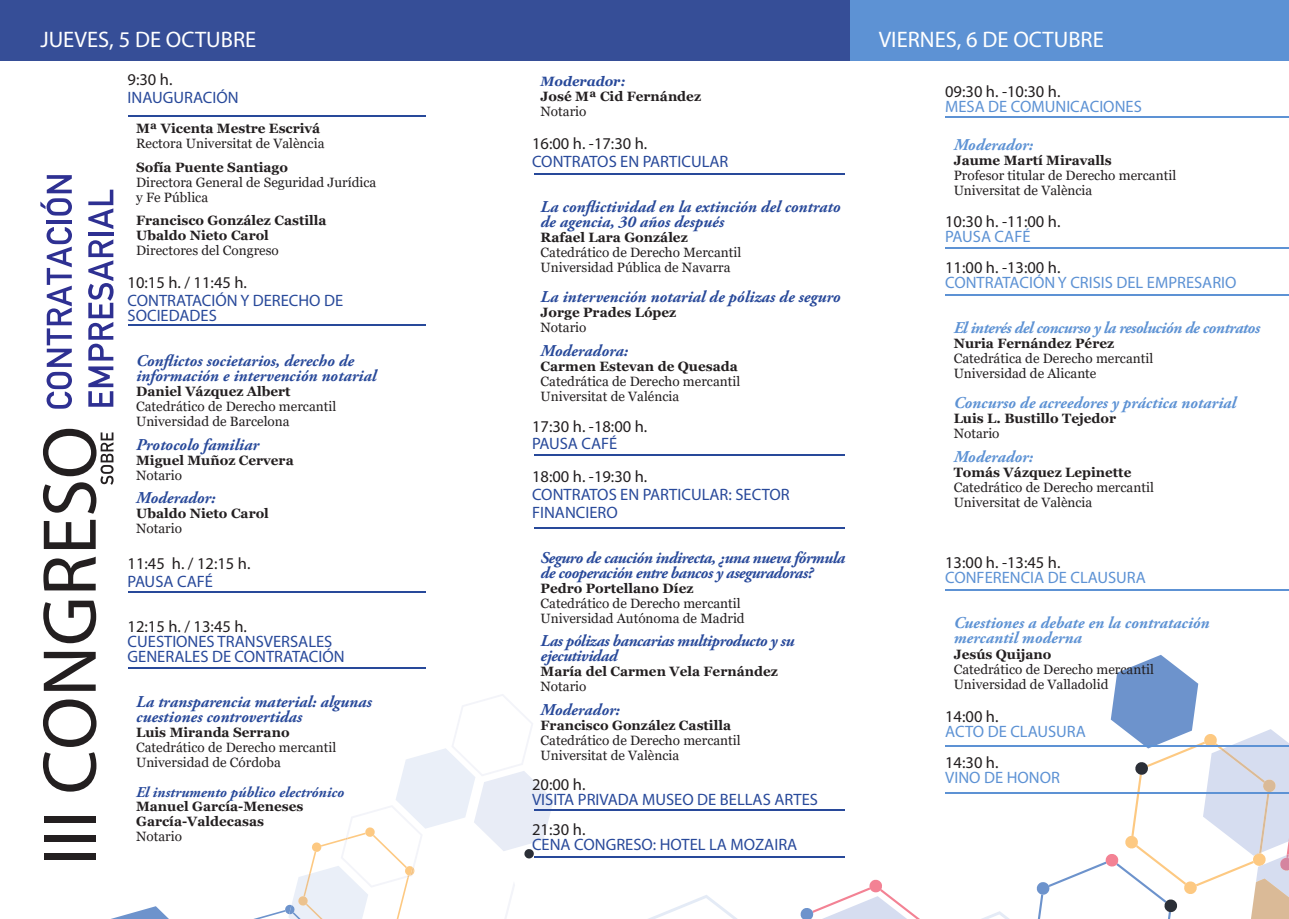
<style>
.page{position:relative;width:1289px;height:919px;background:#fff}
.page>*{position:absolute;margin:0;border:0;box-sizing:border-box;transform-origin:0 0}
.t1{font:76.95px "Myriad Pro";color:#231f20}
.t2{font:22.5px "Myriad Pro";color:#fff}
.t3{font:italic 700 16.5px/15px "Adobe Garamond Pro";color:#28499a}
.t4{font:16.5px/15px "Myriad Pro";color:#28499a}
.t5{font:16.5px "Myriad Pro";color:#231f20}
.t6{font:italic 700 16.5px/15px "Adobe Garamond Pro";letter-spacing:-.03em;color:#28499a}
.t7{font:16.5px "Myriad Pro";color:#5d92d4}
.t8{font:italic 700 16.5px/15px "Adobe Garamond Pro";color:#5d92d4}
.t9{font:italic 700 16.5px "Adobe Garamond Pro";letter-spacing:-.03em;color:#5d92d4}
.t10{font:italic 700 15px "Adobe Garamond Pro";color:#28499a}
.t11{font:13.5px/15px "Georgia";color:#231f20}
.t12{font:700 13.5px/15px "Georgia";color:#231f20}
.t13{font:italic 700 13.5px "Georgia";color:#28499a}
</style>
<div class="page">
<svg style="left:100px;top:432px;width:14px;height:53px"></svg>
<svg style="left:47px;top:227px;width:25px;height:181px"></svg>
<hr style="left:47px;top:220px;width:25px;height:4px;background:#2e3092">
<svg style="left:40px;top:175px;width:32px;height:40px"></svg>
<svg style="left:88px;top:366px;width:25px;height:40px"></svg>
<svg style="left:88px;top:239px;width:26px;height:121px"></svg>
<hr style="left:88px;top:232px;width:25px;height:4px;background:#2e3092">
<svg style="left:88px;top:190px;width:25px;height:39px"></svg>
<div style="left:0;top:0;width:1288px;height:60px;background:#364e97"></div>
<div style="left:850px;top:0;width:438px;height:60px;background:#5d92d4"></div>
<svg style="left:651px;top:895px;width:85px;height:23px"></svg>
<svg style="left:796px;top:655px;width:493px;height:263px"></svg>
<svg style="left:114px;top:906px;width:54px;height:12px"></svg>
<svg style="left:257px;top:694px;width:296px;height:224px"></svg>
<hr style="left:128px;top:115px;width:297px;height:2px;background:#28499a">
<hr style="left:128px;top:324px;width:297px;height:2px;background:#28499a">
<hr style="left:128px;top:591px;width:297px;height:2px;background:#28499a">
<hr style="left:128px;top:667px;width:297px;height:2px;background:#28499a">
<hr style="left:945px;top:116px;width:343px;height:1px;background:#5d92d4">
<hr style="left:945px;top:247px;width:343px;height:1px;background:#5d92d4">
<hr style="left:945px;top:294px;width:343px;height:2px;background:#5d92d4">
<hr style="left:945px;top:589px;width:343px;height:2px;background:#5d92d4">
<hr style="left:945px;top:745px;width:343px;height:2px;background:#5d92d4">
<hr style="left:945px;top:792px;width:343px;height:2px;background:#5d92d4">
<hr style="left:534px;top:173px;width:310px;height:2px;background:#28499a">
<hr style="left:534px;top:527px;width:310px;height:2px;background:#28499a">
<hr style="left:534px;top:454px;width:310px;height:1px;background:#28499a">
<hr style="left:534px;top:809px;width:310px;height:2px;background:#28499a">
<hr style="left:534px;top:855px;width:310px;height:2px;background:#28499a">
<h2 class="t2" style="left:40px;top:26px;width:217px">JUEVES, 5 DE OCTUBRE</h2>
<h2 class="t2" style="left:878px;top:26px;width:226px">VIERNES, 6 DE OCTUBRE</h2>
<h1 class="t1" style="left:22px;top:865px;width:441px;rotate:-90deg">III CONGRESO</h1>
<p class="t5" style="left:128px;top:69px;width:46px">9:30 h.</p>
<p class="t4" style="left:128px;top:90px;width:112px">INAUGURACIÓN</p>
<p class="t12" style="left:136px;top:121px;width:186px">Mª Vicenta Mestre Escrivá</p>
<p class="t11" style="left:136px;top:136px;width:190px">Rectora Universitat de València</p>
<p class="t12" style="left:136px;top:159px;width:153px">Sofía Puente Santiago</p>
<p class="t11" style="left:136px;top:175px;width:242px">Directora General de Seguridad Jurídica y Fe Pública</p>
<p class="t12" style="left:136px;top:213px;width:192px">Francisco González Castilla<br>Ubaldo Nieto Carol</p>
<p class="t11" style="left:136px;top:243px;width:144px">Directores del Congreso</p>
<p class="t5" style="left:128px;top:272px;width:121px">10:15 h. / 11:45 h.</p>
<p class="t4" style="left:128px;top:293px;width:217px">CONTRATACIÓN Y DERECHO DE<br>SOCIEDADES</p>
<p class="t3" style="left:136px;top:354px;width:241px">Conflictos societarios, derecho de información e intervención notarial</p>
<p class="t12" style="left:136px;top:384px;width:156px">Daniel Vázquez Albert</p>
<p class="t11" style="left:136px;top:399px;width:202px">Catedrático de Derecho mercantil<br>Universidad de Barcelona</p>
<p class="t3" style="left:136px;top:437px;width:124px">Protocolo familiar</p>
<p class="t12" style="left:136px;top:452px;width:159px">Miguel Muñoz Cervera</p>
<p class="t11" style="left:136px;top:468px;width:47px">Notario</p>
<p class="t3" style="left:136px;top:491px;width:81px">Moderador:</p>
<p class="t12" style="left:136px;top:506px;width:134px">Ubaldo Nieto Carol</p>
<p class="t11" style="left:136px;top:521px;width:47px">Notario</p>
<p class="t5" style="left:128px;top:553px;width:124px">11:45 h. / 12:15 h.</p>
<p class="t4" style="left:128px;top:574px;width:87px">PAUSA CAFÉ</p>
<p class="t5" style="left:128px;top:616px;width:121px">12:15 h. / 13:45 h.</p>
<p class="t4" style="left:128px;top:634px;width:218px">CUESTIONES TRANSVERSALES<br>GENERALES DE CONTRATACIÓN</p>
<p class="t3" style="left:136px;top:695px;width:237px">La transparencia material: algunas cuestiones controvertidas</p>
<p class="t12" style="left:136px;top:725px;width:155px">Luis Miranda Serrano</p>
<p class="t11" style="left:136px;top:740px;width:202px">Catedrático de Derecho mercantil<br>Universidad de Córdoba</p>
<p class="t10" style="left:136px;top:784px;width:209px">El instrumento público electrónico</p>
<p class="t12" style="left:136px;top:798px;width:169px">Manuel García-Meneses<br>García-Valdecasas</p>
<p class="t11" style="left:136px;top:829px;width:47px">Notario</p>
<p class="t13" style="left:540px;top:72px;width:86px">Moderador:</p>
<p class="t12" style="left:540px;top:89px;width:162px">José Mª Cid Fernández</p>
<p class="t11" style="left:540px;top:104px;width:47px">Notario</p>
<p class="t5" style="left:532px;top:133px;width:117px">16:00 h. -17:30 h.</p>
<p class="t4" style="left:532px;top:154px;width:198px">CONTRATOS EN PARTICULAR</p>
<p class="t3" style="left:540px;top:200px;width:301px">La conflictividad en la extinción del contrato de agencia, 30 años después</p>
<p class="t12" style="left:540px;top:230px;width:149px">Rafael Lara González</p>
<p class="t11" style="left:540px;top:245px;width:202px">Catedrático de Derecho Mercantil<br>Universidad Pública de Navarra</p>
<p class="t3" style="left:540px;top:290px;width:301px">La intervención notarial de pólizas de seguro</p>
<p class="t12" style="left:540px;top:305px;width:137px">Jorge Prades López</p>
<p class="t11" style="left:540px;top:320px;width:47px">Notario</p>
<p class="t3" style="left:540px;top:343px;width:89px">Moderadora:</p>
<p class="t12" style="left:540px;top:358px;width:199px">Carmen Estevan de Quesada</p>
<p class="t11" style="left:540px;top:374px;width:201px">Catedrática de Derecho mercantil<br>Universitat de Valéncia</p>
<p class="t5" style="left:532px;top:416px;width:117px">17:30 h. -18:00 h.</p>
<p class="t4" style="left:532px;top:435px;width:87px">PAUSA CAFÉ</p>
<p class="t5" style="left:532px;top:466px;width:117px">18:00 h. -19:30 h.</p>
<p class="t4" style="left:532px;top:485px;width:259px;line-height:18px">CONTRATOS EN PARTICULAR: SECTOR<br>FINANCIERO</p>
<p class="t6" style="left:540px;top:550px;width:306px">Seguro de caución indirecta, ¿una nueva fórmula de cooperación entre bancos y aseguradoras?</p>
<p class="t12" style="left:540px;top:580px;width:154px">Pedro Portellano Díez</p>
<p class="t11" style="left:540px;top:596px;width:206px">Catedrático de Derecho mercantil<br>Universidad Autónoma de Madrid</p>
<p class="t6" style="left:540px;top:634px;width:255px">Las pólizas bancarias multiproducto y su ejecutividad</p>
<p class="t12" style="left:540px;top:664px;width:239px">María del Carmen Vela Fernández</p>
<p class="t11" style="left:540px;top:679px;width:47px">Notario</p>
<p class="t3" style="left:540px;top:702px;width:81px">Moderador:</p>
<p class="t12" style="left:540px;top:717px;width:192px">Francisco González Castilla</p>
<p class="t11" style="left:540px;top:733px;width:202px">Catedrático de Derecho mercantil<br>Universitat de València</p>
<p class="t5" style="left:532px;top:774px;width:55px">20:00 h.</p>
<p class="t4" style="left:532px;top:791px;width:287px">VISITA PRIVADA MUSEO DE BELLAS ARTES</p>
<p class="t5" style="left:532px;top:819px;width:55px">21:30 h.</p>
<p class="t4" style="left:532px;top:836px;width:267px">CENA CONGRESO: HOTEL LA MOZAIRA</p>
<p class="t5" style="left:945px;top:81px;width:117px">09:30 h. -10:30 h.</p>
<p class="t7" style="left:945px;top:96px;width:198px">MESA DE COMUNICACIONES</p>
<p class="t8" style="left:953px;top:138px;width:81px">Moderador:</p>
<p class="t12" style="left:953px;top:153px;width:160px">Jaume Martí Miravalls</p>
<p class="t11" style="left:953px;top:168px;width:224px">Profesor titular de Derecho mercantil<br>Universitat de València</p>
<p class="t5" style="left:945px;top:211px;width:117px">10:30 h. -11:00 h.</p>
<p class="t7" style="left:945px;top:226px;width:87px">PAUSA CAFÉ</p>
<p class="t5" style="left:945px;top:257px;width:117px">11:00 h. -13:00 h.</p>
<p class="t7" style="left:945px;top:272px;width:293px">CONTRATACIÓN Y CRISIS DEL EMPRESARIO</p>
<p class="t9" style="left:953px;top:318px;width:308px">El interés del concurso y la resolución de contratos</p>
<p class="t12" style="left:953px;top:336px;width:162px">Nuria Fernández Pérez</p>
<p class="t11" style="left:953px;top:351px;width:201px">Catedrática de Derecho mercantil<br>Universidad de Alicante</p>
<p class="t8" style="left:953px;top:396px;width:284px">Concurso de acreedores y práctica notarial</p>
<p class="t12" style="left:953px;top:411px;width:164px">Luis L. Bustillo Tejedor</p>
<p class="t11" style="left:953px;top:426px;width:47px">Notario</p>
<p class="t8" style="left:953px;top:449px;width:81px">Moderador:</p>
<p class="t12" style="left:953px;top:464px;width:179px">Tomás Vázquez Lepinette</p>
<p class="t11" style="left:953px;top:480px;width:202px">Catedrático de Derecho mercantil<br>Universitat de València</p>
<p class="t5" style="left:945px;top:552px;width:117px">13:00 h. -13:45 h.</p>
<p class="t7" style="left:945px;top:567px;width:202px">CONFERENCIA DE CLAUSURA</p>
<p class="t8" style="left:953px;top:616px;width:257px">Cuestiones a debate en la contratación mercantil moderna</p>
<p class="t12" style="left:953px;top:646px;width:99px">Jesús Quijano</p>
<p class="t11" style="left:953px;top:661px;width:202px">Catedrático de Derecho mercantil<br>Universidad de Valladolid</p>
<p class="t5" style="left:945px;top:705px;width:55px">14:00 h.</p>
<p class="t7" style="left:945px;top:720px;width:142px">ACTO DE CLAUSURA</p>
<p class="t5" style="left:945px;top:752px;width:55px">14:30 h.</p>
<p class="t7" style="left:945px;top:767px;width:116px">VINO DE HONOR</p>
</div>
